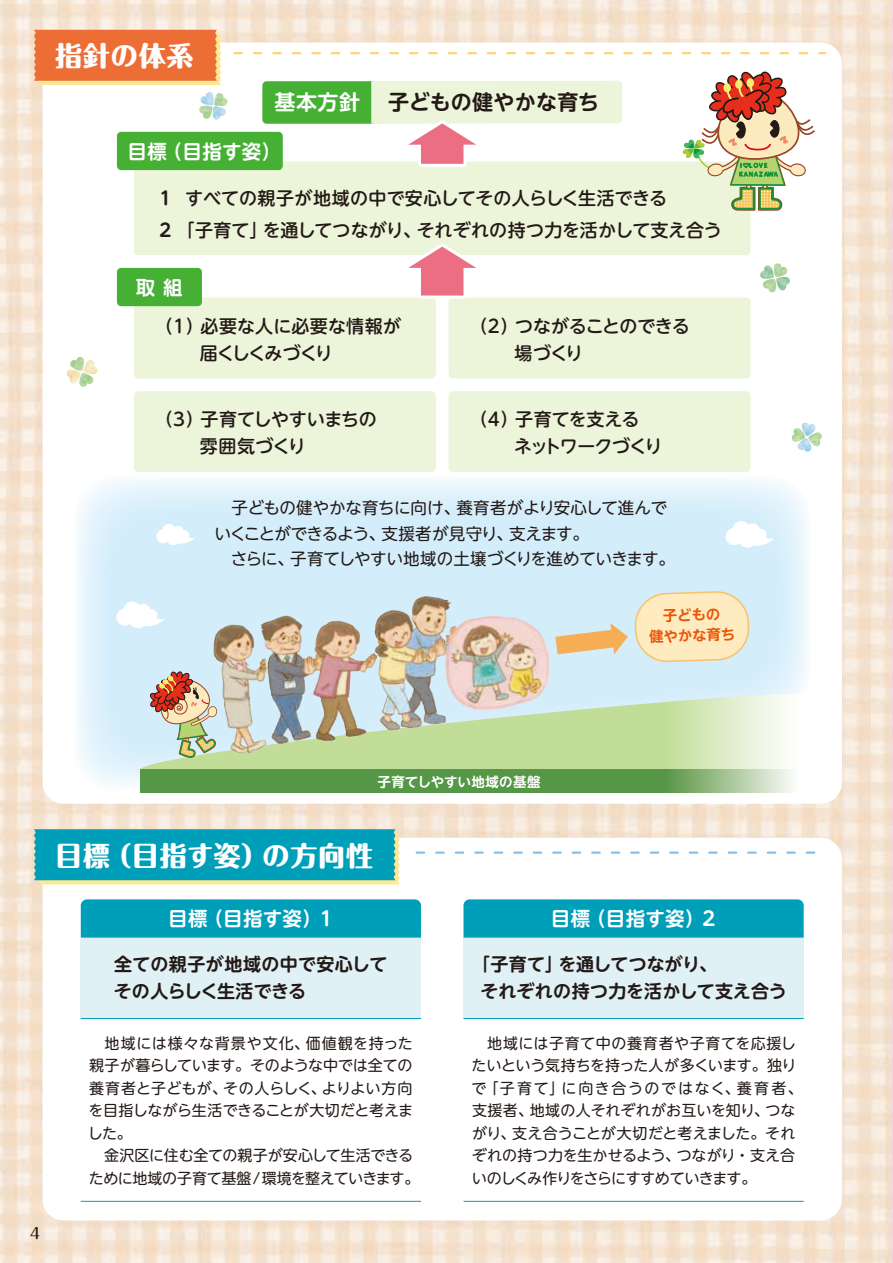
<style>
.page{position:relative;width:893px;height:1263px;background:#fff}
.page>*{position:absolute;margin:0;border:0;box-sizing:border-box;transform-origin:0 0}
.t1{font:800 27px "Maru Fo Pro";letter-spacing:.03em;color:#fff}
.t2{font:700 21px "UD Shin M Go Pr 6 N De";letter-spacing:.01em;color:#231916}
.t3{font:700 21px "UD Shin M Go Pr 6 N De";color:#fff}
.t4{font:700 19.5px "UD Shin M Go Pr 6 N De";letter-spacing:.015em;color:#fff}
.t5{font:500 18px/27px "UD Shin M Go Pr 6 N";letter-spacing:-.005em;color:#231916}
.t6{font:700 18px/27px "UD Shin M Go Pr 6 N De";letter-spacing:.005em;color:#231916}
.t7{font:500 18px/27px "UD Shin M Go Pr 6 N";letter-spacing:-.045em;color:#231916}
.t8{font:500 18px/27px "UD Shin M Go Pr 6 N";letter-spacing:-.04em;color:#231916}
.t9{font:16.5px/25.5px "UD Shin M Go Pr 6 N";letter-spacing:-.02em;color:#231916}
.t10{font:15px/22.5px "UD Shin M Go Pr 6 N";color:#231916}
.t11{font:500 15px "Maru Fo Pro";color:#231916}
.t12{font:700 14.4px/20.7px "UD Shin M Go Pr 6 N De";color:#ea5506;text-align:center}
.t13{font:700 13.5px "UD Shin M Go Pr 6 N De";letter-spacing:.025em;color:#fff}
.s1{font-family:"UD Shin M Go Pr 6 N De";font-weight:700}
</style>
<div class="page">
<img style="left:0;top:0;width:893px;height:1263px">
<div style="left:43px;top:838px;width:799px;height:382px;background:#fff;border-radius:21px"></div>
<div style="left:43px;top:43px;width:799px;height:761px;background:#fff;border-radius:21px"></div>
<svg style="left:77px;top:479px;width:730px;height:306px;background:#d6e7ee"></svg>
<svg style="left:234px;top:52px;width:591px;height:2px"></svg>
<svg style="left:417px;top:851px;width:399px;height:3px"></svg>
<svg style="left:34px;top:30px;width:187px;height:55px;background:#ee7a3f"></svg>
<svg style="left:34px;top:829px;width:366px;height:55px;background:#16a5b6"></svg>
<div style="left:262px;top:81px;width:115px;height:43px;background:#46b035;border-radius:4px"></div>
<div style="left:134px;top:162px;width:616px;height:93px;background:#ecf4d9;border-radius:4px"></div>
<div style="left:134px;top:298px;width:302px;height:80px;background:#ecf4d9;border-radius:4px"></div>
<div style="left:134px;top:391px;width:302px;height:81px;background:#ecf4d9;border-radius:4px"></div>
<div style="left:449px;top:391px;width:301px;height:81px;background:#ecf4d9;border-radius:4px"></div>
<div style="left:449px;top:298px;width:301px;height:80px;background:#ecf4d9;border-radius:4px"></div>
<div style="left:117px;top:132px;width:166px;height:38px;background:#46b035;border-radius:4px"></div>
<div style="left:117px;top:268px;width:85px;height:38px;background:#46b035;border-radius:4px"></div>
<div style="left:81px;top:899px;width:340px;height:39px;background:#009fb9"></div>
<div style="left:81px;top:938px;width:340px;height:80px;background:#e0f1f5"></div>
<hr style="left:81px;top:1018px;width:340px;height:1px;background:#009fb9">
<hr style="left:81px;top:1201px;width:340px;height:1px;background:#009fb9">
<div style="left:463px;top:899px;width:341px;height:39px;background:#009fb9"></div>
<div style="left:463px;top:938px;width:341px;height:80px;background:#e0f1f5"></div>
<hr style="left:463px;top:1018px;width:341px;height:1px;background:#009fb9">
<hr style="left:463px;top:1201px;width:341px;height:1px;background:#009fb9">
<svg style="left:792px;top:423px;width:29px;height:28px"></svg>
<svg style="left:199px;top:92px;width:28px;height:28px"></svg>
<svg style="left:67px;top:357px;width:30px;height:30px"></svg>
<svg style="left:760px;top:263px;width:30px;height:29px"></svg>
<svg style="left:634px;top:590px;width:116px;height:73px;background:#f6e8c4"></svg>
<svg style="left:555px;top:623px;width:73px;height:31px;background:#e6ca9f"></svg>
<svg style="left:139px;top:693px;width:668px;height:77px;background:#c9dbb7"></svg>
<img style="left:374px;top:596px;width:50px;height:37px">
<svg style="left:405px;top:244px;width:74px;height:55px"></svg>
<svg style="left:371px;top:81px;width:251px;height:86px"></svg>
<svg style="left:682px;top:71px;width:133px;height:140px"></svg>
<svg style="left:116px;top:601px;width:49px;height:27px"></svg>
<svg style="left:156px;top:524px;width:39px;height:21px"></svg>
<svg style="left:725px;top:521px;width:49px;height:27px"></svg>
<svg style="left:140px;top:770px;width:667px;height:22px;background:#68a15a"></svg>
<img style="left:149px;top:670px;width:69px;height:89px">
<h1 class="t1" style="left:55px;top:34px;width:140px">指針の体系</h1>
<h2 class="t3" style="left:274px;top:85px;width:87px">基本方針</h2>
<h3 class="t4" style="left:127px;top:135px;width:155px">目標（目指す姿）</h3>
<h2 class="t2" style="left:388px;top:85px;width:212px">子どもの健やかな育ち</h2>
<p class="t5" style="left:159px;top:181px;width:564px;line-height:31.5px"><span class="s1">1</span> すべての親子が地域の中で安心してその人らしく生活できる<br><span class="s1">2</span> 「子育て」を通してつながり、それぞれの持つ力を活かして支え合う</p>
<h3 class="t4" style="left:136px;top:270px;width:48px">取 組</h3>
<p class="t5" style="left:200px;top:311px;width:203px;text-indent:-45px">（1）必要な人に必要な情報が届くしくみづくり</p>
<p class="t8" style="left:515px;top:311px;width:177px;text-indent:-45px">（2）つながることのできる場づくり</p>
<p class="t5" style="left:200px;top:405px;width:179px;text-indent:-45px">（3）子育てしやすいまちの雰囲気づくり</p>
<p class="t7" style="left:514px;top:405px;width:150px;text-indent:-45px">（4）子育てを支える<br>ネットワークづくり</p>
<p class="t9" style="left:214px;top:494px;width:462px">　子どもの健やかな育ちに向け、養育者がより安心して進んでいくことができるよう、支援者が見守り、支えます。<br>　さらに、子育てしやすい地域の土壌づくりを進めていきます。</p>
<p class="t12" style="left:648px;top:605px;width:88px;rotate:-2deg">子どもの<br>健やかな育ち</p>
<p class="t13" style="left:377px;top:770px;width:165px">子育てしやすい地域の基盤</p>
<p class="t11" style="left:30px;top:1221px;width:12px">4</p>
<h1 class="t1" style="left:55px;top:834px;width:319px">目標（目指す姿）の方向性</h1>
<h3 class="t4" style="left:168px;top:902px;width:166px">目標（目指す姿）1</h3>
<p class="t6" style="left:114px;top:949px;width:275px">全ての親子が地域の中で安心してその人らしく生活できる</p>
<p class="t10" style="left:88px;top:1031px;width:333px">　地域には様々な背景や文化、価値観を持った親子が暮らしています。そのような中では全ての養育者と子どもが、その人らしく、よりよい方向を目指しながら生活できることが大切だと考えました。<br>　金沢区に住む全ての親子が安心して生活できるために地域の子育て基盤/環境を整えていきます。</p>
<h3 class="t4" style="left:551px;top:902px;width:166px">目標（目指す姿）2</h3>
<p class="t6" style="left:480px;top:949px;width:308px;text-indent:-9px">「子育て」を通してつながり、<br>それぞれの持つ力を活かして支え合う</p>
<p class="t10" style="left:472px;top:1031px;width:333px">　地域には子育て中の養育者や子育てを応援したいという気持ちを持った人が多くいます。独りで「子育て」に向き合うのではなく、養育者、支援者、地域の人それぞれがお互いを知り、つながり、支え合うことが大切だと考えました。それぞれの持つ力を生かせるよう、つながり・支え合いのしくみ作りをさらにすすめていきます。</p>
</div>
